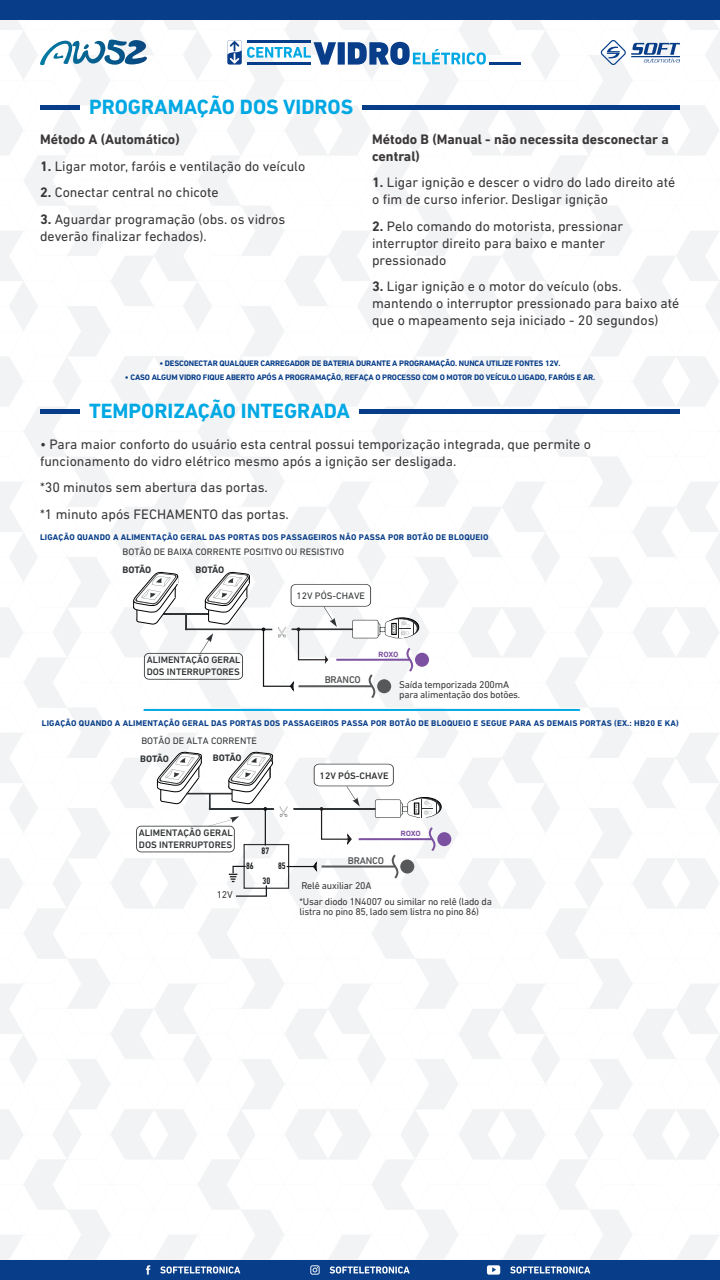
<style>
.page{position:relative;width:720px;height:1280px;background:#fff}
.page>*{position:absolute;margin:0;border:0;box-sizing:border-box;transform-origin:0 0}
.t1{font:700 21px "DIN Next LT Pro";color:#00a8e4}
.t2{font:14px/16.8px "DIN Next LT Pro";color:#3b383a}
.t3{font:700 14px/16.8px "DIN Next LT Pro";color:#3b383a}
.t4{font:10px/10.3px "DIN Next LT Pro";letter-spacing:-.02em;color:#3b383a}
.t5{font:500 10px "DIN Next LT Pro";letter-spacing:-.02em;color:#57585a}
.t6{font:500 10px "DIN Next LT Pro";color:#7c51a1}
.t7{font:500 9.6px/11.5px "DIN Next LT Pro";color:#303335}
.t8{font:9.6px "DIN Next LT Pro";color:#303335}
.t9{font:700 9.6px "DIN Next LT Pro";letter-spacing:-.025em;color:#333739}
.t10{font:9.5px "DIN Next LT Pro";color:#303335}
.t11{font:700 9.5px "DIN Next LT Pro";letter-spacing:-.025em;color:#333739}
.t12{font:500 condensed 9.5px "DIN Next LT Pro";color:#111416}
.t13{font:700 8.4px "DIN Next LT Pro";letter-spacing:.02em;color:#083e89}
.t14{font:700 8.1px "DIN Next LT Pro";letter-spacing:-.02em;color:#083e89}
.t15{font:3px "Arial";color:#303335;scale:1.55 1}
.s1{font-weight:700}
</style>
<div class="page">
<div style="left:0;top:0;width:720px;height:1280px;background:linear-gradient(to right,#fbfcfc,#fbfcfc)"></div>
<hr style="left:489px;top:62px;width:32px;height:3px;background:#083e89">
<svg style="left:227px;top:40px;width:109px;height:25px"></svg>
<div style="left:338px;top:42px;width:7px;height:23px;background:#083e89"></div>
<svg style="left:348px;top:42px;width:138px;height:23px"></svg>
<svg style="left:40px;top:40px;width:107px;height:25px"></svg>
<svg style="left:601px;top:40px;width:79px;height:25px"></svg>
<hr style="left:631px;top:56px;width:49px;height:1px;background:#083e89">
<div style="left:0;top:0;width:720px;height:20px;background:#083e89"></div>
<div style="left:0;top:1260px;width:720px;height:20px;background:#083e89"></div>
<svg style="left:310px;top:1265px;width:10px;height:10px"></svg>
<svg style="left:330px;top:1266px;width:80px;height:8px"></svg>
<svg style="left:146px;top:1265px;width:4px;height:10px"></svg>
<svg style="left:160px;top:1266px;width:80px;height:8px"></svg>
<svg style="left:510px;top:1266px;width:80px;height:8px"></svg>
<svg style="left:487px;top:1265px;width:13px;height:10px"></svg>
<div style="left:40px;top:105px;width:40px;height:5px;background:#083e89"></div>
<div style="left:363px;top:105px;width:317px;height:5px;background:#083e89"></div>
<hr style="left:144px;top:709px;width:435px;height:2px;background:#00a8e4">
<div style="left:40px;top:409px;width:40px;height:5px;background:#083e89"></div>
<div style="left:360px;top:409px;width:320px;height:5px;background:#083e89"></div>
<div style="left:385px;top:618px;width:34px;height:19px;border:1px solid #000001;border-radius:50%"></div>
<div style="left:415px;top:653px;width:14px;height:14px;background:#7c51a1;border-radius:50%"></div>
<svg style="left:133px;top:572px;width:285px;height:128px"></svg>
<div style="left:437px;top:832px;width:14px;height:14px;background:#7c51a1;border-radius:50%"></div>
<div style="left:408px;top:797px;width:33px;height:20px;border:1px solid #000001;border-radius:50%"></div>
<svg style="left:136px;top:752px;width:304px;height:145px"></svg>
<h1 class="t1" style="left:89px;top:95px;width:266px">PROGRAMAÇÃO DOS VIDROS</h1>
<p class="t3" style="left:372px;top:131px;width:298px">Método B (Manual - não necessita desconectar a central)</p>
<p class="t2" style="left:372px;top:174px;width:305px"><span class="s1">1.</span> Ligar ignição e descer o vidro do lado direito até o fim de curso inferior. Desligar ignição</p>
<p class="t2" style="left:372px;top:218px;width:253px"><span class="s1">2.</span> Pelo comando do motorista, pressionar interruptor direito para baixo e manter pressionado</p>
<p class="t2" style="left:372px;top:278px;width:309px"><span class="s1">3.</span> Ligar ignição e o motor do veículo (obs. mantendo o interruptor pressionado para baixo até que o mapeamento seja iniciado - 20 segundos)</p>
<p class="t14" style="left:159px;top:358px;width:403px">• DESCONECTAR QUALQUER CARREGADOR DE BATERIA DURANTE A PROGRAMAÇÃO. NUNCA UTILIZE FONTES 12V.</p>
<p class="t14" style="left:125px;top:372px;width:472px">• CASO ALGUM VIDRO FIQUE ABERTO APÓS A PROGRAMAÇÃO, REFAÇA O PROCESSO COM O MOTOR DO VEÍCULO LIGADO, FARÓIS E AR.</p>
<p class="t3" style="left:40px;top:131px;width:141px">Método A (Automático)</p>
<p class="t2" style="left:40px;top:157px;width:267px"><span class="s1">1.</span> Ligar motor, faróis e ventilação do veículo</p>
<p class="t2" style="left:40px;top:184px;width:180px"><span class="s1">2.</span> Conectar central no chicote</p>
<p class="t2" style="left:40px;top:211px;width:247px"><span class="s1">3.</span> Aguardar programação (obs. os vidros deverão finalizar fechados).</p>
<h1 class="t1" style="left:89px;top:399px;width:263px">TEMPORIZAÇÃO INTEGRADA</h1>
<p class="t2" style="left:40px;top:435px;width:553px">• Para maior conforto do usuário esta central possui temporização integrada, que permite o funcionamento do vidro elétrico mesmo após a ignição ser desligada.</p>
<p class="t2" style="left:40px;top:474px;width:250px;line-height:26.8px">*30 minutos sem abertura das portas.<br>*1 minuto após FECHAMENTO das portas.</p>
<p class="t13" style="left:40px;top:532px;width:450px">LIGAÇÃO QUANDO A ALIMENTAÇÃO GERAL DAS PORTAS DOS PASSAGEIROS NÃO PASSA POR BOTÃO DE BLOQUEIO</p>
<p class="t10" style="left:123px;top:546px;width:223px">BOTÃO DE BAIXA CORRENTE POSITIVO OU RESISTIVO</p>
<p class="t9" style="left:123px;top:564px;width:30px">BOTÃO</p>
<p class="t9" style="left:196px;top:564px;width:30px">BOTÃO</p>
<p class="t7" style="left:147px;top:654px;width:95px">ALIMENTAÇÃO GERAL<br>DOS INTERRUPTORES</p>
<p class="t8" style="left:297px;top:590px;width:70px">12V PÓS-CHAVE</p>
<p class="t5" style="left:325px;top:674px;width:38px">BRANCO</p>
<p class="t15" style="left:396px;top:624px;width:8px;rotate:90deg">AUX</p>
<p class="t6" style="left:378px;top:648px;width:22px">ROXO</p>
<p class="t4" style="left:399px;top:679px;width:123px">Saída temporizada 200mA para alimentação dos botões.</p>
<p class="t13" style="left:42px;top:718px;width:638px">LIGAÇÃO QUANDO A ALIMENTAÇÃO GERAL DAS PORTAS DOS PASSAGEIROS PASSA POR BOTÃO DE BLOQUEIO E SEGUE PARA AS DEMAIS PORTAS (EX.: HB20 E KA)</p>
<p class="t10" style="left:141px;top:735px;width:117px">BOTÃO DE ALTA CORRENTE</p>
<p class="t11" style="left:140px;top:753px;width:30px">BOTÃO</p>
<p class="t11" style="left:213px;top:753px;width:30px">BOTÃO</p>
<p class="t7" style="left:139px;top:827px;width:95px">ALIMENTAÇÃO GERAL<br>DOS INTERRUPTORES</p>
<p class="t4" style="left:217px;top:889px;width:18px">12V</p>
<p class="t12" style="left:261px;top:846px;width:9px">87</p>
<p class="t12" style="left:263px;top:876px;width:9px">30</p>
<p class="t12" style="left:246px;top:861px;width:9px">86</p>
<p class="t12" style="left:278px;top:861px;width:9px">85</p>
<p class="t7" style="left:320px;top:769px;width:71px">12V PÓS-CHAVE</p>
<p class="t5" style="left:348px;top:854px;width:38px">BRANCO</p>
<p class="t4" style="left:301px;top:880px;width:72px">Relê auxiliar 20A</p>
<p class="t15" style="left:418px;top:804px;width:8px;rotate:90deg">AUX</p>
<p class="t6" style="left:401px;top:827px;width:22px">ROXO</p>
<p class="t4" style="left:300px;top:896px;width:194px">*Usar diodo 1N4007 ou similar no relê (lado da listra no pino 85, lado sem listra no pino 86)</p>
</div>
